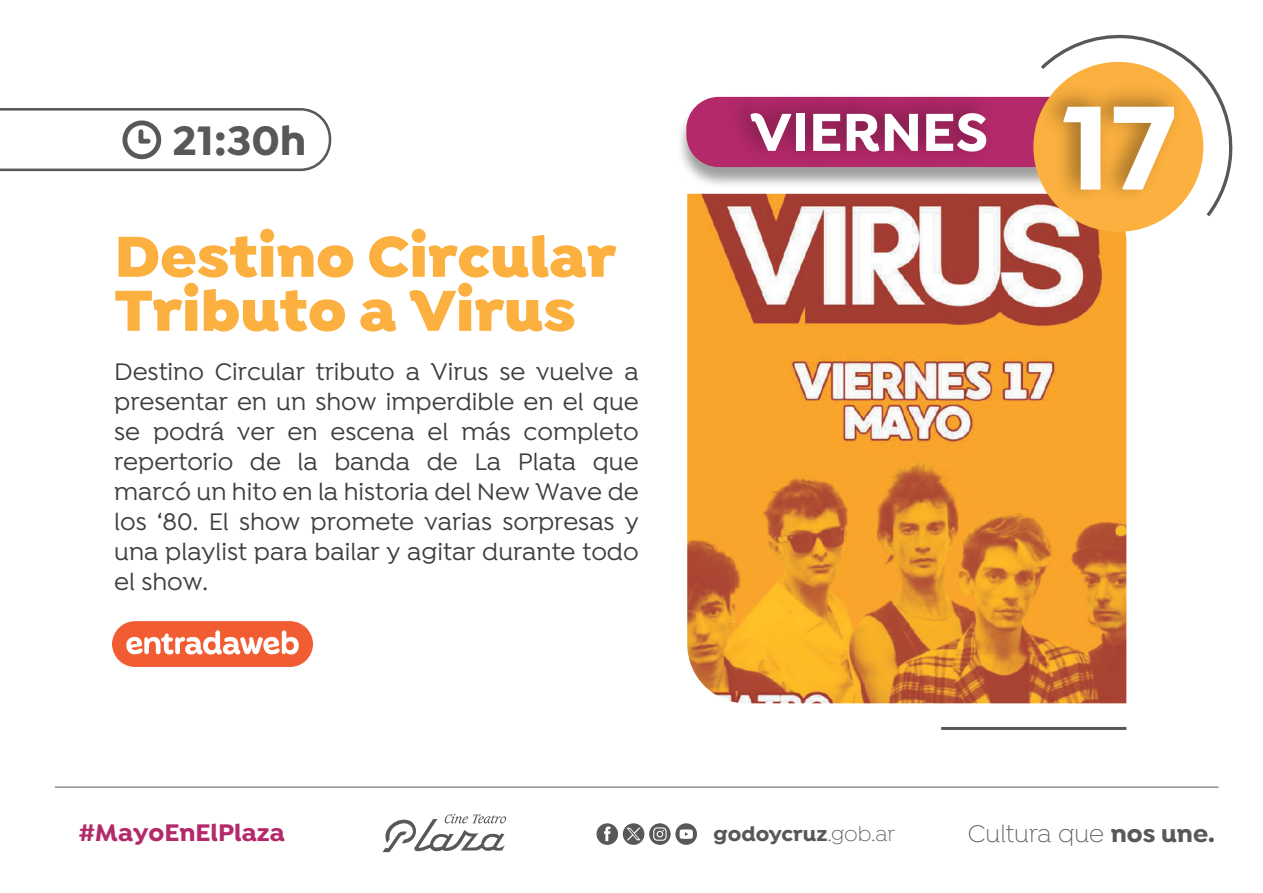
<style>
.page{position:relative;width:1263px;height:893px;background:#fff}
.page>*{position:absolute;margin:0;border:0;box-sizing:border-box;transform-origin:0 0}
.t1{font:700 127.5px "Isidora";color:#fff}
.t2{font:900 61.5px/54px "Isidora";color:#fbb03f}
.t3{font:700 57px "Isidora";color:#fff}
.t4{font:700 43.95px "Isidora";color:#57585a}
.t5{font:300 25.65px "Isidora";color:#57585a}
.t6{font:700 25.65px "Isidora";color:#b32969}
.t7{font:500 25.5px/30px "Isidora";color:#3e3e3f;text-align:justify}
.t8{font:700 21.9px "Isidora";color:#57585a}
.s1{font-weight:300}
.s2{font-weight:700}
</style>
<div class="page">
<img style="left:112px;top:621px;width:200px;height:45px">
<img style="left:680px;top:121px;width:6px;height:45px">
<svg style="left:686px;top:35px;width:496px;height:159px"></svg>
<img style="left:687px;top:194px;width:439px;height:509px">
<svg style="left:382px;top:814px;width:124px;height:39px"></svg>
<svg style="left:596px;top:823px;width:101px;height:22px"></svg>
<hr style="left:55px;top:787px;width:1163px;height:1px;background:#57585a">
<svg style="left:0;top:108px;width:332px;height:64px"></svg>
<hr style="left:941px;top:727px;width:185px;height:3px;background:#57585a">
<img style="left:1028px;top:54px;width:205px;height:173px">
<img style="left:716px;top:74px;width:432px;height:192px">
<h3 class="t4" style="left:173px;top:113px;width:135px">21:30h</h3>
<h2 class="t2" style="left:115px;top:231px;width:503px">Destino Circular<br>Tributo a Virus</h2>
<p class="t7" style="left:114px;top:358px;width:526px">Destino Circular tributo a Virus se vuelve a presentar en un show imperdible en el que se podrá ver en escena el más completo repertorio de la banda de La Plata que marcó un hito en la historia del New Wave de los ‘80. El show promete varias sorpresas y una playlist para bailar y agitar durante todo el show.</p>
<h3 class="t3" style="left:750px;top:97px;width:240px">VIERNES</h3>
<h1 class="t1" style="left:1062px;top:69px;width:115px">17</h1>
<p class="t6" style="left:78px;top:816px;width:208px">#MayoEnElPlaza</p>
<p class="t8" style="left:714px;top:820px;width:183px">godoycruz<span class="s1">.gob.ar</span></p>
<p class="t5" style="left:968px;top:819px;width:248px">Cultura que <span class="s2">nos une.</span></p>
</div>
